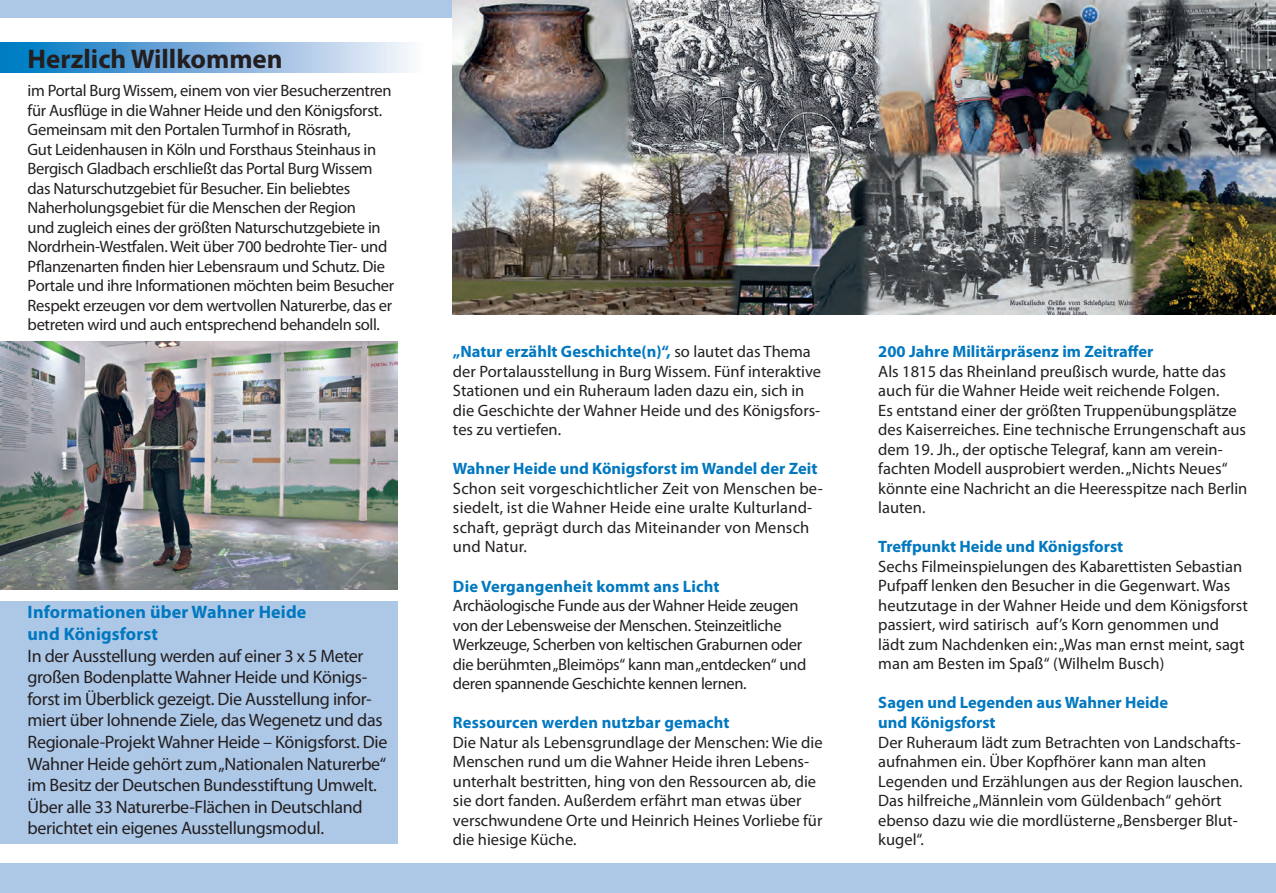
<style>
.page{position:relative;width:1276px;height:893px;background:#fff}
.page>*{position:absolute;margin:0;border:0;box-sizing:border-box;transform-origin:0 0}
.t1{font:700 27px "Myriad Pro";color:#231f20}
.t2{font:18px/21.6px "Myriad Pro";letter-spacing:-.02em;color:#231f20}
.t3{font:700 18px/21.6px "Myriad Pro";letter-spacing:.01em;color:#0078c0}
.t4{font:16.5px/19.5px "Myriad Pro";color:#231f20}
.t5{font:16.5px/19.5px "Myriad Pro";letter-spacing:-.02em;color:#231f20}
.t6{font:700 16.5px/19.5px "Myriad Pro";color:#0078c0}
.s1{font-weight:700;color:#0078c0}
</style>
<div class="page">
<div style="left:0;top:0;width:1276px;height:17px;background:#adc7e7"></div>
<div style="left:0;top:863px;width:1276px;height:30px;background:#adc7e7"></div>
<img style="left:0;top:342px;width:398px;height:248px">
<div style="left:0;top:43px;width:425px;height:29px;background:linear-gradient(to right,#0072c0,#fff4fb)"></div>
<img style="left:453px;top:0;width:823px;height:314px">
<div style="left:0;top:601px;width:398px;height:242px;background:#adc7e7"></div>
<h1 class="t1" style="left:28px;top:41px;width:257px">Herzlich Willkommen</h1>
<p class="t5" style="left:28px;top:81px;width:368px">im Portal Burg Wissem, einem von vier Besucherzentren für Ausflüge in die Wahner Heide und den Königsforst.<br>Gemeinsam mit den Portalen Turmhof in Rösrath,<br>Gut Leidenhausen in Köln und Forsthaus Steinhaus in Bergisch Gladbach erschließt das Portal Burg Wissem das Naturschutzgebiet für Besucher. Ein beliebtes Naherholungsgebiet für die Menschen der Region<br>und zugleich eines der größten Naturschutzgebiete in Nordrhein-Westfalen. Weit über 700 bedrohte Tier- und Pflanzenarten finden hier Lebensraum und Schutz. Die Portale und ihre Informationen möchten beim Besucher Respekt erzeugen vor dem wertvollen Naturerbe, das er betreten wird und auch entsprechend behandeln soll.</p>
<p class="t3" style="left:28px;top:601px;width:280px">Informationen über Wahner Heide und Königsforst</p>
<p class="t2" style="left:28px;top:644px;width:361px">In der Ausstellung werden auf einer 3 x 5 Meter großen Bodenplatte Wahner Heide und Königs&shy;forst im Überblick gezeigt. Die Ausstellung infor&shy;miert über lohnende Ziele, das Wegenetz und das Regionale-Projekt Wahner Heide – Königsforst. Die Wahner Heide gehört zum „Nationalen Naturerbe“ im Besitz der Deutschen Bundesstiftung Umwelt.<br>Über alle 33 Naturerbe-Flächen in Deutschland berichtet ein eigenes Ausstellungsmodul.</p>
<p class="t4" style="left:453px;top:342px;width:369px"><span class="s1">„Natur erzählt Geschichte(n)“,</span> so lautet das Thema der Portalausstellung in Burg Wissem. Fünf interaktive Stationen und ein Ruheraum laden dazu ein, sich in die Geschichte der Wahner Heide und des Königsfors&shy;tes zu vertiefen.</p>
<p class="t6" style="left:453px;top:459px;width:366px">Wahner Heide und Königsforst im Wandel der Zeit</p>
<p class="t4" style="left:453px;top:478px;width:371px">Schon seit vorgeschichtlicher Zeit von Menschen be&shy;siedelt, ist die Wahner Heide eine uralte Kulturland&shy;schaft, geprägt durch das Miteinander von Mensch und Natur.</p>
<p class="t6" style="left:453px;top:576px;width:268px">Die Vergangenheit kommt ans Licht</p>
<p class="t5" style="left:453px;top:595px;width:355px">Archäologische Funde aus der Wahner Heide zeugen von der Lebensweise der Menschen. Steinzeitliche Werkzeuge, Scherben von keltischen Graburnen oder die berühmten „Bleimöps“ kann man „entdecken“ und deren spannende Geschichte kennen lernen.</p>
<p class="t6" style="left:453px;top:712px;width:278px">Ressourcen werden nutzbar gemacht</p>
<p class="t4" style="left:453px;top:732px;width:371px">Die Natur als Lebensgrundlage der Menschen: Wie die Menschen rund um die Wahner Heide ihren Lebens&shy;unterhalt bestritten, hing von den Ressourcen ab, die sie dort fanden. Außerdem erfährt man etwas über verschwundene Orte und Heinrich Heines Vorliebe für die hiesige Küche.</p>
<p class="t6" style="left:878px;top:342px;width:277px">200 Jahre Militärpräsenz im Zeitraffer</p>
<p class="t4" style="left:878px;top:361px;width:370px">Als 1815 das Rheinland preußisch wurde, hatte das auch für die Wahner Heide weit reichende Folgen.<br>Es entstand einer der größten Truppenübungsplätze des Kaiserreiches. Eine technische Errungenschaft aus dem 19. Jh., der optische Telegraf, kann am verein&shy;fachten Modell ausprobiert werden. „Nichts Neues“ könnte eine Nachricht an die Heeresspitze nach Berlin lauten.</p>
<p class="t6" style="left:878px;top:537px;width:246px">Treffpunkt Heide und Königsforst</p>
<p class="t4" style="left:878px;top:556px;width:371px">Sechs Filmeinspielungen des Kabarettisten Sebastian Pufpaff lenken den Besucher in die Gegenwart. Was heutzutage in der Wahner Heide und dem Königsforst passiert, wird satirisch auf’s Korn genommen und lädt zum Nachdenken ein: „Was man ernst meint, sagt man am Besten im Spaß“ (Wilhelm Busch)</p>
<p class="t6" style="left:878px;top:693px;width:291px">Sagen und Legenden aus Wahner Heide und Königsforst</p>
<p class="t4" style="left:878px;top:732px;width:366px">Der Ruheraum lädt zum Betrachten von Landschafts&shy;aufnahmen ein. Über Kopfhörer kann man alten Legenden und Erzählungen aus der Region lauschen.<br>Das hilfreiche „Männlein vom Güldenbach“ gehört ebenso dazu wie die mordlüsterne „Bensberger Blut&shy;kugel“.</p>
</div>
